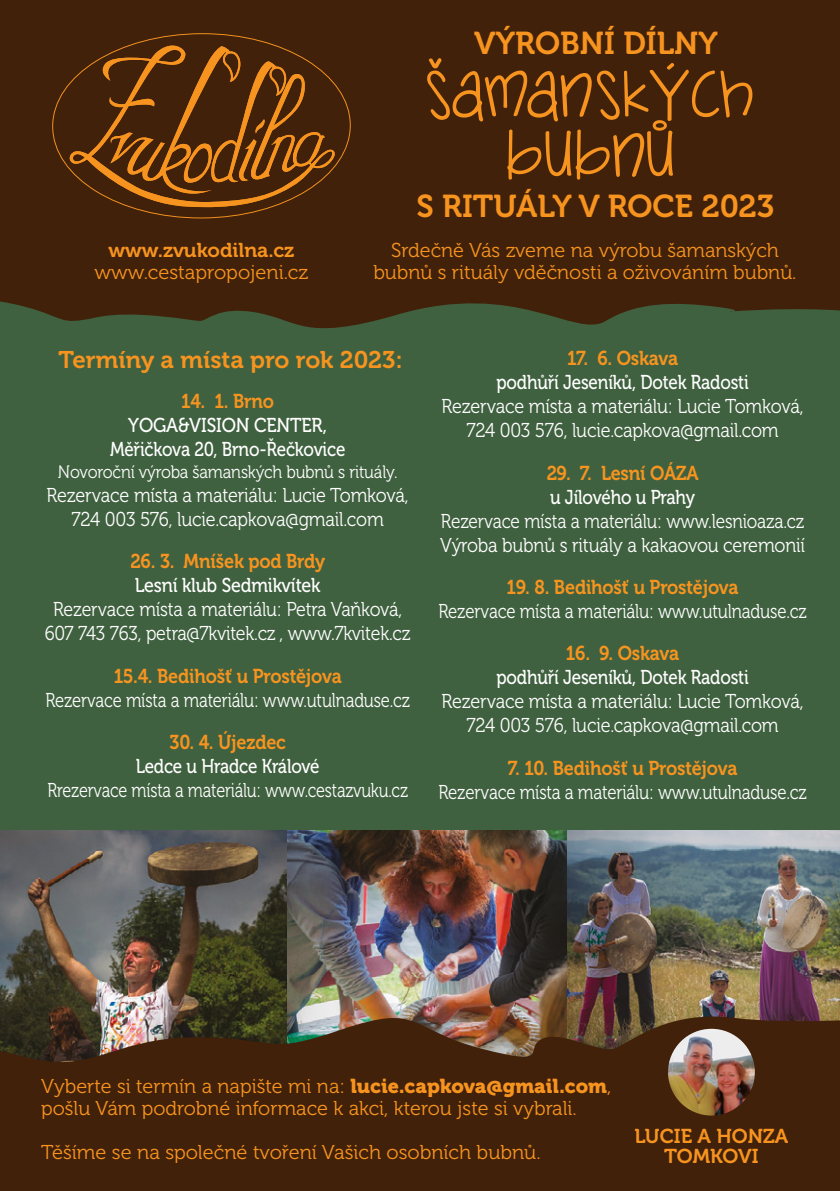
<style>
.page{position:relative;width:840px;height:1191px;background:#fff}
.page>*{position:absolute;margin:0;border:0;box-sizing:border-box;transform-origin:0 0}
.t1{font:62px/60px "Janda Silly Monkey";color:#f7941f;text-align:center}
.t2{font:31.6px "Museo 700";color:#f7941f}
.t3{font:24px "Museo 700";color:#f7941f}
.t4{font:20px/22px "Museo 300";color:#f7941f;text-align:center}
.t5{font:20px/24px "Museo 300";letter-spacing:-.01em;color:#fff;text-align:center;scale:.9 1}
.t6{font:20px "Museo 700";letter-spacing:-.01em;color:#f7941f;scale:.9 1}
.t7{font:20px "Museo 500";letter-spacing:-.01em;color:#fff;scale:.85 1}
.t8{font:20px "Museo 300";letter-spacing:-.01em;color:#fff;scale:.84 1}
.t9{font:20px/24px "Museo 300";letter-spacing:-.01em;color:#fff;text-align:center;scale:.89 1}
.t10{font:20px/24px "Museo 300";letter-spacing:-.01em;color:#fff;scale:.86 1}
.t11{font:20px/24px "Museo 500";letter-spacing:-.01em;color:#fff;text-align:center;scale:.9 1}
.t12{font:20px "Museo 300";letter-spacing:-.01em;color:#fff;scale:.81 1}
.t13{font:20px "Museo 300";letter-spacing:-.01em;color:#fff;scale:.83 1}
.t14{font:20px "Museo 700";letter-spacing:-.01em;color:#f7941f}
.t15{font:20px "Museo 500";letter-spacing:-.01em;color:#fff;scale:.89 1}
.t16{font:18px "Museo 300";letter-spacing:-.01em;color:#fff;scale:.9 1}
.s1{font-family:"Museo 900"}
</style>
<div class="page">
<div style="left:0;top:225px;width:839px;height:673px;background:#406140"></div>
<img style="left:286px;top:830px;width:281px;height:172px">
<img style="left:0;top:830px;width:286px;height:172px">
<img style="left:567px;top:830px;width:272px;height:172px">
<div style="left:0;top:0;width:839px;height:329px;background:#42210a"></div>
<svg style="left:0;top:1002px;width:839px;height:189px;background:#4b2c16"></svg>
<svg style="left:52px;top:33px;width:298px;height:185px;background:#48250a"></svg>
<svg style="left:69px;top:38px;width:266px;height:171px;background:#592f0c"></svg>
<svg style="left:107px;top:46px;width:179px;height:150px;background:#6c3b0e"></svg>
<img style="left:667px;top:1028px;width:87px;height:87px;border-radius:43px">
<h2 class="t2" style="left:474px;top:25px;width:245px">VÝROBNÍ DÍLNY</h2>
<h1 class="t1" style="left:425px;top:66px;width:329px">ŠAMANSKÝCH<br>BUBNŮ</h1>
<p class="t14" style="left:108px;top:239px;width:187px">www.zvukodilna.cz</p>
<p class="t4" style="left:94px;top:262px;width:215px">www.cestapropojeni.cz</p>
<h2 class="t2" style="left:416px;top:189px;width:359px">S RITUÁLY V ROCE 2023</h2>
<p class="t4" style="left:373px;top:240px;width:424px">Srdečně Vás zveme na výrobu šamanských bubnů s rituály vděčnosti a oživováním bubnů.</p>
<p class="t3" style="left:58px;top:346px;width:345px">Termíny a místa pro rok 2023:</p>
<p class="t6" style="left:181px;top:390px;width:105px">14. 1. Brno</p>
<p class="t11" style="left:110px;top:414px;width:263px">YOGA&amp;VISION CENTER,<br>Měřičkova 20, Brno-Řečkovice</p>
<p class="t16" style="left:58px;top:462px;width:378px">Novoroční výroba šamanských bubnů s rituály.</p>
<p class="t5" style="left:47px;top:483px;width:403px">Rezervace místa a materiálu: Lucie Tomková,<br>724 003 576, lucie.capkova@gmail.com</p>
<p class="t6" style="left:130px;top:550px;width:218px">26. 3. Mníšek pod Brdy</p>
<p class="t15" style="left:135px;top:574px;width:210px">Lesní klub Sedmikvítek</p>
<p class="t9" style="left:45px;top:598px;width:412px">Rezervace místa a materiálu: Petra Vaňková,<br>607 743 763, petra@7kvitek.cz , www.7kvitek.cz</p>
<p class="t6" style="left:114px;top:664px;width:255px">15.4. Bedihošť u Prostějova</p>
<p class="t13" style="left:45px;top:689px;width:440px">Rezervace místa a materiálu: www.utulnaduse.cz</p>
<p class="t6" style="left:169px;top:731px;width:131px">30. 4. Újezdec</p>
<p class="t7" style="left:136px;top:755px;width:218px">Ledce u Hradce Králové</p>
<p class="t12" style="left:47px;top:779px;width:446px">Rrezervace místa a materiálu: www.cestazvuku.cz</p>
<p class="t6" style="left:566px;top:347px;width:125px">17. 6. Oskava</p>
<p class="t7" style="left:496px;top:371px;width:298px">podhůří Jeseníků, Dotek Radosti</p>
<p class="t5" style="left:441px;top:395px;width:403px">Rezervace místa a materiálu: Lucie Tomková,<br>724 003 576, lucie.capkova@gmail.com</p>
<p class="t6" style="left:546px;top:461px;width:170px">29. 7. Lesní OÁZA</p>
<p class="t7" style="left:550px;top:486px;width:172px">u Jílového u Prahy</p>
<p class="t10" style="left:440px;top:509px;width:425px">Rezervace místa a materiálu: www.lesnioaza.cz<br>Výroba bubnů s rituály a kakaovou ceremonií</p>
<p class="t6" style="left:506px;top:576px;width:259px">19. 8. Bedihošť u Prostějova</p>
<p class="t8" style="left:438px;top:600px;width:440px">Rezervace místa a materiálu: www.utulnaduse.cz</p>
<p class="t6" style="left:565px;top:642px;width:127px">16. 9. Oskava</p>
<p class="t7" style="left:496px;top:666px;width:298px">podhůří Jeseníků, Dotek Radosti</p>
<p class="t5" style="left:441px;top:690px;width:403px">Rezervace místa a materiálu: Lucie Tomková,<br>724 003 576, lucie.capkova@gmail.com</p>
<p class="t6" style="left:507px;top:756px;width:256px">7. 10. Bedihošť u Prostějova</p>
<p class="t8" style="left:438px;top:781px;width:440px">Rezervace místa a materiálu: www.utulnaduse.cz</p>
<p class="t4" style="left:41px;top:1076px;width:571px;text-align:left">Vyberte si termín a napište mi na: <span class="s1">lucie.capkova@gmail.com</span>, pošlu Vám podrobné informace k akci, kterou jste si vybrali.</p>
<p class="t14" style="left:634px;top:1125px;width:155px">LUCIE A HONZA</p>
<p class="t4" style="left:41px;top:1141px;width:500px">Těšíme se na společné tvoření Vašich osobních bubnů.</p>
<p class="t14" style="left:663px;top:1145px;width:96px">TOMKOVI</p>
</div>
